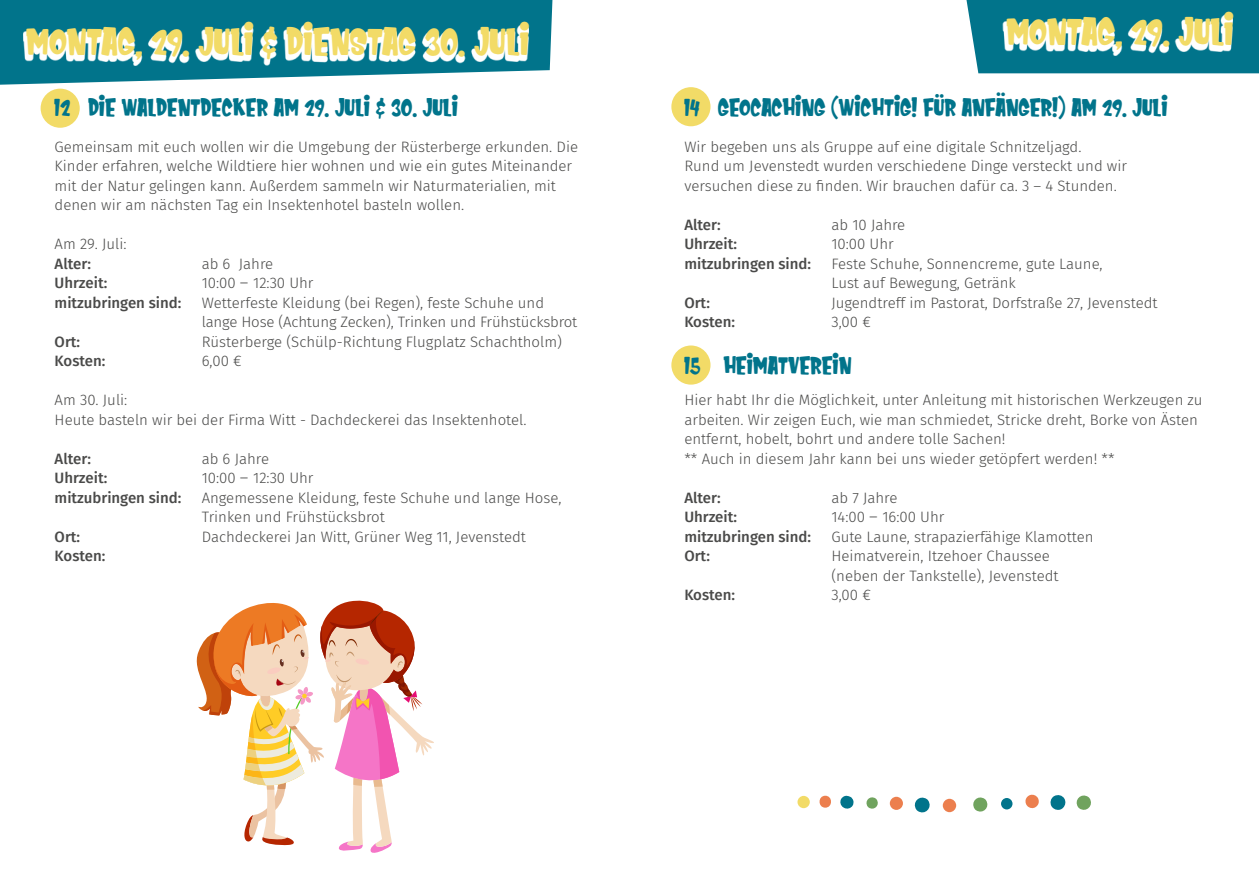
<style>
.page{position:relative;width:1259px;height:893px;background:#fff}
.page>*{position:absolute;margin:0;border:0;box-sizing:border-box;transform-origin:0 0}
.t1{font:37.5px "Kids Zone";color:#f2db67}
.t2{font:24px "Kids Zone";color:#01748b}
.t3{font:300 15px/19.5px "Fira Sans";color:#4a4a49}
.t4{font:500 15px "Fira Sans";color:#4a4a49}
.s1{font-size:16.5px}
</style>
<div class="page">
<svg style="left:196px;top:600px;width:238px;height:253px"></svg>
<svg style="left:0;top:0;width:552px;height:85px;fill:#01748b"></svg>
<svg style="left:23px;top:24px;width:506px;height:42px"></svg>
<div style="left:41px;top:89px;width:39px;height:39px;background:#f2db67;border-radius:50%"></div>
<div style="left:966px;top:0;width:293px;height:73px;background:#01748b"></div>
<svg style="left:1003px;top:14px;width:230px;height:42px"></svg>
<div style="left:671px;top:87px;width:39px;height:39px;background:#f2db67;border-radius:50%"></div>
<div style="left:671px;top:345px;width:39px;height:40px;background:#f2db67;border-radius:50%"></div>
<div style="left:797px;top:796px;width:13px;height:12px;background:#f2db67;border-radius:50%"></div>
<svg style="left:819px;top:796px;width:12px;height:12px"></svg>
<svg style="left:840px;top:795px;width:13px;height:14px"></svg>
<svg style="left:866px;top:797px;width:12px;height:12px"></svg>
<div style="left:890px;top:797px;width:13px;height:13px;background:#ec7f4e;border-radius:50%"></div>
<svg style="left:914px;top:797px;width:16px;height:16px"></svg>
<div style="left:942px;top:799px;width:14px;height:13px;background:#ec7f4e;border-radius:50%"></div>
<svg style="left:973px;top:797px;width:15px;height:15px"></svg>
<div style="left:1001px;top:798px;width:11px;height:11px;background:#01748b;border-radius:50%"></div>
<svg style="left:1025px;top:794px;width:14px;height:15px"></svg>
<svg style="left:1050px;top:795px;width:16px;height:15px"></svg>
<svg style="left:1076px;top:795px;width:15px;height:15px"></svg>
<h1 class="t1" style="left:27px;top:17px;width:504px">MONTAG, 29. JULI &amp; DIENSTAG 30. JULI</h1>
<h2 class="t2" style="left:55px;top:92px;width:405px">12 DIE WALDENTDECKER AM 29. JULI &amp; 30. JULI</h2>
<p class="t3" style="left:55px;top:136px;width:525px">Gemeinsam mit euch wollen wir die Umgebung der Rüsterberge erkunden. Die Kinder erfahren, welche Wildtiere hier wohnen und wie ein gutes Miteinander mit der Natur gelingen kann. Außerdem sammeln wir Naturmaterialien, mit denen wir am nächsten Tag ein Insektenhotel basteln wollen.</p>
<p class="t3" style="left:55px;top:234px;width:74px">Am 29. Juli:</p>
<p class="t4" style="left:55px;top:251px;width:38px">Alter:</p>
<p class="t3" style="left:202px;top:253px;width:73px">ab 6 Jahre</p>
<p class="t4" style="left:55px;top:271px;width:54px">Uhrzeit:</p>
<p class="t3" style="left:202px;top:273px;width:113px">10:00 <span class="s1">–</span> 12:30 Uhr</p>
<p class="t4" style="left:55px;top:290px;width:128px">mitzubringen sind:</p>
<p class="t3" style="left:202px;top:292px;width:377px">Wetterfeste Kleidung (bei Regen), feste Schuhe und lange Hose (Achtung Zecken), Trinken und Frühstücksbrot</p>
<p class="t4" style="left:55px;top:329px;width:27px">Ort:</p>
<p class="t3" style="left:202px;top:331px;width:362px">Rüsterberge (Schülp-Richtung Flugplatz Schachtholm)</p>
<p class="t4" style="left:55px;top:349px;width:52px">Kosten:</p>
<p class="t3" style="left:202px;top:351px;width:42px">6,00 €</p>
<p class="t3" style="left:55px;top:390px;width:473px">Am 30. Juli:<br>Heute basteln wir bei der Firma Witt - Dachdeckerei das Insektenhotel.</p>
<p class="t4" style="left:55px;top:446px;width:38px">Alter:</p>
<p class="t3" style="left:202px;top:448px;width:69px">ab 6 Jahre</p>
<p class="t4" style="left:55px;top:466px;width:54px">Uhrzeit:</p>
<p class="t3" style="left:202px;top:468px;width:113px">10:00 <span class="s1">–</span> 12:30 Uhr</p>
<p class="t4" style="left:55px;top:485px;width:128px">mitzubringen sind:</p>
<p class="t3" style="left:202px;top:487px;width:361px">Angemessene Kleidung, feste Schuhe und lange Hose,<br>Trinken und Frühstücksbrot</p>
<p class="t4" style="left:55px;top:524px;width:27px">Ort:</p>
<p class="t3" style="left:202px;top:526px;width:326px">Dachdeckerei Jan Witt, Grüner Weg 11, Jevenstedt</p>
<p class="t4" style="left:55px;top:544px;width:52px">Kosten:</p>
<h1 class="t1" style="left:1006px;top:7px;width:229px">MONTAG, 29. JULI</h1>
<h2 class="t2" style="left:684px;top:91px;width:485px">14 GEOCACHING (WICHTIG! FÜR ANFÄNGER!) AM 29. JULI</h2>
<p class="t3" style="left:684px;top:136px;width:444px">Wir begeben uns als Gruppe auf eine digitale Schnitzeljagd.<br>Rund um Jevenstedt wurden verschiedene Dinge versteckt und wir versuchen diese zu finden. Wir brauchen dafür ca. 3 – 4 Stunden.</p>
<p class="t4" style="left:684px;top:212px;width:38px">Alter:</p>
<p class="t3" style="left:831px;top:214px;width:75px">ab 10 Jahre</p>
<p class="t4" style="left:684px;top:232px;width:54px">Uhrzeit:</p>
<p class="t3" style="left:831px;top:234px;width:64px">10:00 Uhr</p>
<p class="t4" style="left:684px;top:251px;width:128px">mitzubringen sind:</p>
<p class="t3" style="left:831px;top:253px;width:273px">Feste Schuhe, Sonnencreme, gute Laune,<br>Lust auf Bewegung, Getränk</p>
<p class="t4" style="left:684px;top:290px;width:27px">Ort:</p>
<p class="t3" style="left:831px;top:292px;width:328px">Jugendtreff im Pastorat, Dorfstraße 27, Jevenstedt</p>
<p class="t4" style="left:684px;top:310px;width:52px">Kosten:</p>
<p class="t3" style="left:831px;top:312px;width:41px">3,00 €</p>
<h2 class="t2" style="left:684px;top:349px;width:169px">15 HEIMATVEREIN</h2>
<p class="t3" style="left:684px;top:390px;width:519px">Hier habt Ihr die Möglichkeit, unter Anleitung mit historischen Werkzeugen zu arbeiten. Wir zeigen Euch, wie man schmiedet, Stricke dreht, Borke von Ästen entfernt, hobelt, bohrt und andere tolle Sachen!<br>** Auch in diesem Jahr kann bei uns wieder getöpfert werden! **</p>
<p class="t4" style="left:684px;top:485px;width:38px">Alter:</p>
<p class="t3" style="left:831px;top:487px;width:68px">ab 7 Jahre</p>
<p class="t4" style="left:684px;top:505px;width:54px">Uhrzeit:</p>
<p class="t3" style="left:831px;top:507px;width:114px">14:00 <span class="s1">–</span> 16:00 Uhr</p>
<p class="t4" style="left:684px;top:524px;width:128px">mitzubringen sind:</p>
<p class="t3" style="left:831px;top:526px;width:264px">Gute Laune, strapazierfähige Klamotten</p>
<p class="t4" style="left:684px;top:544px;width:27px">Ort:</p>
<p class="t3" style="left:831px;top:546px;width:229px">Heimatverein, Itzehoer Chaussee (neben der Tankstelle), Jevenstedt</p>
<p class="t4" style="left:684px;top:583px;width:52px">Kosten:</p>
<p class="t3" style="left:831px;top:585px;width:41px">3,00 €</p>
</div>
